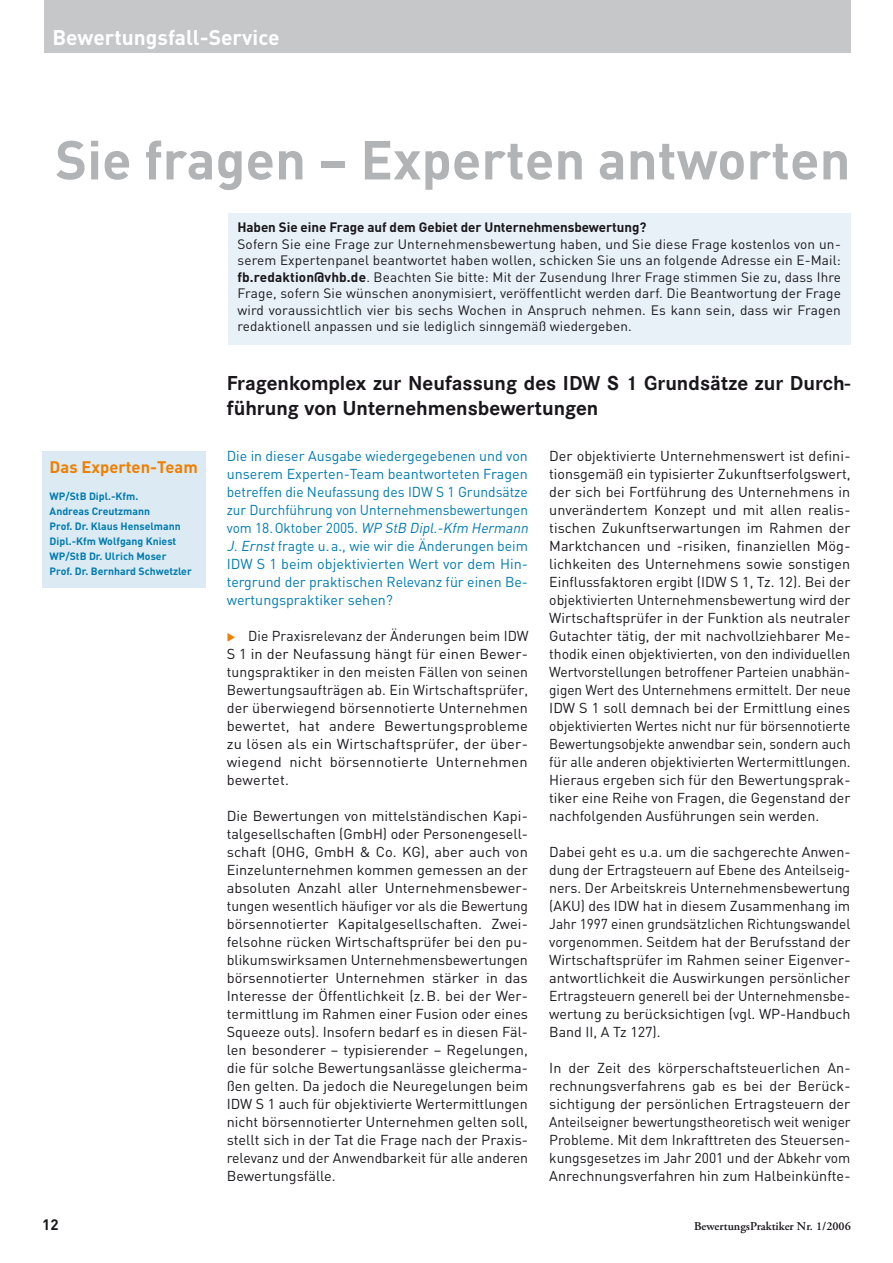
<style>
.page{position:relative;width:893px;height:1263px;background:#fff}
.page>*{position:absolute;margin:0;border:0;box-sizing:border-box;transform-origin:0 0}
.t1{font:700 54px "DIN";color:#b1b3b4}
.t2{font:700 21px/25.2px "Corporate S";color:#1a171c}
.t3{font:700 21px "DIN";color:#fff}
.t4{font:700 16.5px "DIN";color:#ee7f00}
.t5{font:700 15px "DIN";color:#1a171c}
.t6{font:14.25px/18px "DIN";color:#1a171c;text-align:justify}
.t7{font:14.25px/18px "DIN";color:#007bad}
.t8{font:13.5px/16.5px "DIN";letter-spacing:.01em;color:#1a171c;text-align:justify}
.t9{font:700 13.5px "DIN";letter-spacing:-.005em;color:#1a171c}
.t10{font:600 12px "Adobe Garamond Pro";color:#1a171c}
.t11{font:700 10.5px/15px "DIN";color:#007bad}
.s1{font-weight:700}
.s2{font-style:italic}
.s3{color:#ee7f00}
</style>
<div class="page">
<div style="left:44px;top:0;width:806px;height:53px;background:#c6c7c9"></div>
<div style="left:42px;top:452px;width:164px;height:136px;background:#dbeaf3"></div>
<div style="left:228px;top:213px;width:622px;height:131px;background:#e7f1f7"></div>
<h2 class="t3" style="left:52px;top:24px;width:229px">Bewertungsfall-Service</h2>
<h1 class="t1" style="left:55px;top:125px;width:797px">Sie fragen – Experten antworten</h1>
<p class="t9" style="left:237px;top:218px;width:410px">Haben Sie eine Frage auf dem Gebiet der Unternehmensbewertung?</p>
<p class="t8" style="left:237px;top:235px;width:605px">Sofern Sie eine Frage zur Unternehmensbewertung haben, und Sie diese Frage kostenlos von un&shy;serem Expertenpanel beantwortet haben wollen, schicken Sie uns an folgende Adresse ein E-Mail: <span class="s1">fb.redaktion@vhb.de</span>. Beachten Sie bitte: Mit der Zusendung I hrer Frage stimmen Sie zu, dass I hre Frage, sofern Sie wünschen anonymisiert, veröffentlicht werden darf. Die Beantwortung der Frage wird voraussichtlich vier bis sechs Wochen in Anspruch nehmen. Es kann sein, dass wir Fragen redaktionell anpassen und sie lediglich sinngemäß wiedergeben.</p>
<p class="t4" style="left:50px;top:456px;width:150px">Das Experten-Team</p>
<p class="t11" style="left:50px;top:488px;width:144px">WP/StB Dipl.-Kfm.<br>Andreas Creutzmann<br>Prof. Dr. Klaus Henselmann<br>Dipl.-Kfm Wolfgang Kniest<br>WP/StB Dr. Ulrich Moser<br>Prof. Dr. Bernhard Schwetzler</p>
<h2 class="t2" style="left:227px;top:371px;width:625px">Fragenkomplex zur Neufassung des IDW S 1 Grundsätze zur Durch&shy;führung von Unternehmensbewertungen</h2>
<p class="t7" style="left:227px;top:446px;width:306px">Die in dieser Ausgabe wiedergegebenen und von unserem Experten-Team beantworteten Fragen betreffen die Neufassung des I DW S 1 Grundsätze zur Durchführung von Unternehmensbewertungen vom 18. Oktober 2005. <span class="s2">WP StB Dipl.-Kfm Hermann J.Ernst</span>fragte u.a., wie wir die Änderungen beim I DW S 1 beim objektivierten Wert vor dem H in&shy;tergrund der praktischen Relevanz für einen Be&shy;wertungspraktiker sehen?</p>
<p class="t6" style="left:227px;top:626px;width:303px"><span class="s3">◆</span> Die Praxisrelevanz der Änderungen beim I DW S 1 in der Neufassung hängt für einen Bewer&shy;tungspraktiker in den meisten Fällen von seinen Bewertungsaufträgen ab. Ein Wirtschaftsprüfer, der überwiegend börsennotierte Unternehmen bewertet, hat andere Bewertungsprobleme zu lösen als ein Wirtschaftsprüfer, der über&shy;wiegend nicht börsennotierte Unternehmen bewertet.</p>
<p class="t6" style="left:227px;top:806px;width:303px">Die Bewertungen von mittelständischen Kapi&shy;talgesellschaften (GmbH) oder Personengesell&shy;schaft (OHG, GmbH &amp; Co. KG), aber auch von Einzelunternehmen kommen gemessen an der absoluten Anzahl aller Unternehmensbewer&shy;tungen wesentlich häufiger vor als die Bewertung börsennotierter Kapitalgesellschaften. Zwei&shy;felsohne rücken Wirtschaftsprüfer bei den pu&shy;blikumswirksamen Unternehmensbewertun-gen börsennotierter Unternehmen stärker in das I nteresse der Öffentlichkeit (z. B . bei der Wer&shy;termittlung im Rahmen einer Fusion oder eines Squeeze outs). I nsofern bedarf es in diesen Fäl&shy;len besonderer – typisierender – Regelungen, die für solche Bewertungsanlässe gleicherma&shy;ßen gelten. Da jedoch die Neuregelungen beim I DW S 1 auch für objektivierte Wertermittlungen nicht börsennotierter Unternehmen gelten soll, stellt sich in der Tat die Frage nach der Praxis&shy;relevanz und der Anwendbarkeit für alle anderen Bewertungsfälle.</p>
<p class="t6" style="left:549px;top:446px;width:303px">Der objektivierte Unternehmenswert ist defini&shy;tionsgemäß ein typisierter Zukunftserfolgswert, der sich bei Fortführung des Unternehmens in unverändertem Konzept und mit allen realis&shy;tischen Zukunftserwartungen im Rahmen der Marktchancen und -risiken, finanziellen Mög&shy;lichkeiten des Unternehmens sowie sonstigen Einflussfaktoren ergibt (I DW S 1, Tz. 12). Bei der objektivierten Unternehmensbewertung wird der Wirtschaftsprüfer in der Funktion als neutraler Gutachter tätig, der mit nachvollziehbarer Me&shy;thodik einen objektivierten, von den individuellen Wertvorstellungen betroffener Parteien unabhän&shy;gigen Wert des Unternehmens ermittelt. Der neue I DW S 1 soll demnach bei der Ermittlung eines objektivierten Wertes nicht nur für börsennotierte Bewertungsobjekte anwendbar sein, sondern auch für alle anderen objektivierten Wertermittlungen.<br>H ieraus ergeben sich für den Bewertungsprak&shy;tiker eine Reihe von Fragen, die Gegenstand der nachfolgenden Ausführungen sein werden.</p>
<p class="t6" style="left:549px;top:842px;width:303px">Dabei geht es u.a. um die sachgerechte Anwen&shy;dung der Ertragsteuern auf Ebene des Anteilseig&shy;ners. Der Arbeitskreis Unternehmensbewertung (AKU) des I DW hat in diesem Zusammenhang im Jahr 1997 einen grundsätzlichen Richtungswandel vorgenommen. Seitdem hat der Berufsstand der Wirtschaftsprüfer im Rahmen seiner Eigenver&shy;antwortlichkeit die Auswirkungen persönlicher Ertragsteuern generell bei der Unternehmensbe&shy;wertung zu berücksichtigen (vgl. WP-Handbuch Band II, A Tz 127).</p>
<p class="t6" style="left:549px;top:1058px;width:303px">I n der Zeit des körperschaftsteuerlichen An&shy;rechnungsverfahrens gab es bei der Berück&shy;sichtigung der persönlichen Ertragsteuern der Anteilseigner bewertungstheoretisch weit weniger Probleme. Mit dem I nkrafttreten des Steuersen&shy;kungsgesetzes im Jahr 2001 und der Abkehr vom Anrechnungsverfahren hin zum Halbeinkünfte-</p>
<p class="t5" style="left:42px;top:1214px;width:18px">12</p>
<p class="t10" style="left:694px;top:1219px;width:158px">BewertungsPraktiker Nr. 1/2006</p>
</div>
